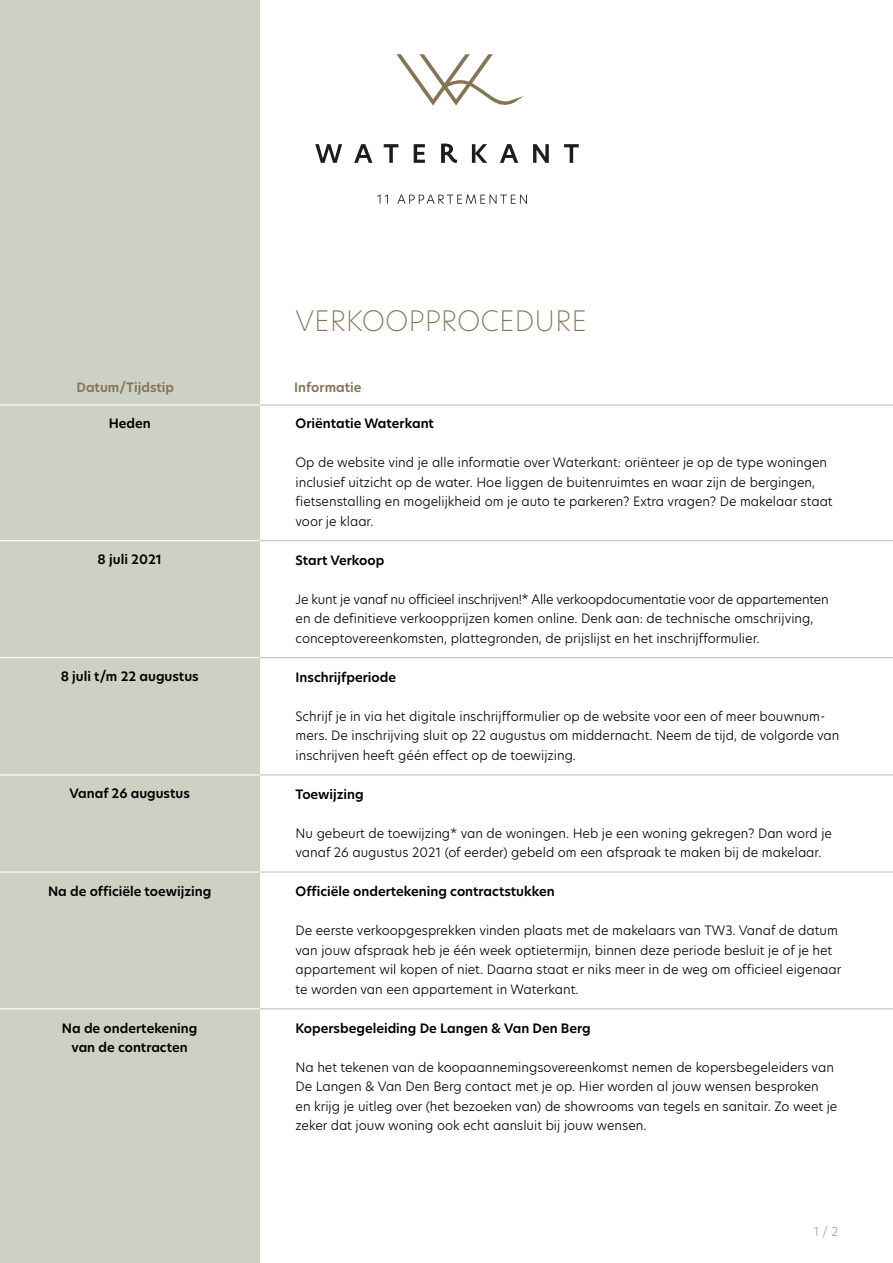
<style>
.page{position:relative;width:893px;height:1263px;background:#fff}
.page>*{position:absolute;margin:0;border:0;box-sizing:border-box;transform-origin:0 0}
.t1{font:200 27.75px "Hero New";color:#847554}
.t2{font:300 12.75px/19.5px "Hero New";color:#000}
.t3{font:600 12.75px/19.5px "Hero New";color:#000;text-align:center}
.t4{font:600 12.75px "Hero New";color:#847554}
.t5{font:200 12px "Hero New";color:#847554}
</style>
<div class="page">
<div style="left:0;top:0;width:259px;height:1263px;background:#cdd1c4"></div>
<svg style="left:377px;top:195px;width:11px;height:9px"></svg>
<svg style="left:397px;top:195px;width:130px;height:9px"></svg>
<svg style="left:315px;top:144px;width:27px;height:19px"></svg>
<svg style="left:354px;top:144px;width:18px;height:19px"></svg>
<svg style="left:384px;top:144px;width:14px;height:19px"></svg>
<svg style="left:414px;top:144px;width:11px;height:19px"></svg>
<svg style="left:441px;top:144px;width:16px;height:19px"></svg>
<svg style="left:472px;top:144px;width:15px;height:19px"></svg>
<svg style="left:500px;top:144px;width:18px;height:19px"></svg>
<svg style="left:533px;top:144px;width:16px;height:19px"></svg>
<svg style="left:564px;top:144px;width:15px;height:19px"></svg>
<svg style="left:396px;top:54px;width:128px;height:52px"></svg>
<hr style="left:0;top:540px;width:884px;height:1px;background:#fff">
<hr style="left:0;top:657px;width:893px;height:1px;background:#fff">
<hr style="left:0;top:871px;width:893px;height:1px;background:#fff">
<hr style="left:0;top:1008px;width:893px;height:1px;background:#fff">
<hr style="left:0;top:774px;width:893px;height:1px;background:#fff">
<hr style="left:259px;top:404px;width:634px;height:2px;background:#c2c7b8">
<hr style="left:259px;top:540px;width:634px;height:1px;background:#c2c7b8">
<hr style="left:259px;top:657px;width:634px;height:1px;background:#c2c7b8">
<hr style="left:259px;top:774px;width:634px;height:1px;background:#c2c7b8">
<hr style="left:259px;top:871px;width:634px;height:1px;background:#c2c7b8">
<hr style="left:259px;top:1008px;width:634px;height:1px;background:#c2c7b8">
<hr style="left:0;top:404px;width:259px;height:2px;background:#fff">
<h1 class="t1" style="left:296px;top:301px;width:293px">VERKOOPPROCEDURE</h1>
<p class="t4" style="left:77px;top:379px;width:99px">Datum/Tijdstip</p>
<p class="t4" style="left:294px;top:379px;width:69px">Informatie</p>
<p class="t3" style="left:109px;top:413px;width:43px">Heden</p>
<p class="t3" style="left:296px;top:413px;width:140px">Oriëntatie Waterkant</p>
<p class="t2" style="left:296px;top:452px;width:539px">Op de website vind je alle informatie over Waterkant: oriënteer je op de type woningen inclusief uitzicht op de water. Hoe liggen de buitenruimtes en waar zijn de bergingen, fietsenstalling en mogelijkheid om je auto te parkeren? Extra vragen? De makelaar staat voor je klaar.</p>
<p class="t3" style="left:296px;top:550px;width:90px">Start Verkoop</p>
<p class="t2" style="left:296px;top:589px;width:535px">Je kunt je vanaf nu officieel inschrijven!* Alle verkoopdocumentatie voor de appartementen en de definitieve verkoopprijzen komen online. Denk aan: de technische omschrijving, conceptovereenkomsten, plattegronden, de prijslijst en het inschrijfformulier.</p>
<p class="t3" style="left:296px;top:667px;width:102px">Inschrijfperiode</p>
<p class="t2" style="left:296px;top:706px;width:545px">Schrijf je in via het digitale inschrijfformulier op de website voor een of meer bouwnum&shy;mers. De inschrijving sluit op 22 augustus om middernacht. Neem de tijd, de volgorde van inschrijven heeft géén effect op de toewijzing.</p>
<p class="t3" style="left:296px;top:784px;width:70px">Toewijzing</p>
<p class="t2" style="left:296px;top:823px;width:538px">Nu gebeurt de toewijzing* van de woningen. Heb je een woning gekregen? Dan word je vanaf 26 augustus 2021 (of eerder) gebeld om een afspraak te maken bij de makelaar.</p>
<p class="t3" style="left:296px;top:881px;width:261px">Officiële ondertekening contractstukken</p>
<p class="t2" style="left:296px;top:920px;width:547px">De eerste verkoopgesprekken vinden plaats met de makelaars van TW3. Vanaf de datum van jouw afspraak heb je één week optietermijn, binnen deze periode besluit je of je het appartement wil kopen of niet. Daarna staat er niks meer in de weg om officieel eigenaar te worden van een appartement in Waterkant.</p>
<p class="t3" style="left:296px;top:1018px;width:297px">Kopersbegeleiding De Langen &amp; Van Den Berg</p>
<p class="t2" style="left:296px;top:1057px;width:543px">Na het tekenen van de koopaannemingsovereenkomst nemen de kopersbegeleiders van De Langen &amp; Van Den Berg contact met je op. Hier worden al jouw wensen besproken<br>en krijg je uitleg over (het bezoeken van) de showrooms van tegels en sanitair. Zo weet je zeker dat jouw woning ook echt aansluit bij jouw wensen.</p>
<p class="t3" style="left:98px;top:550px;width:66px">8 juli 2021</p>
<p class="t3" style="left:61px;top:667px;width:139px">8 juli t/m 22 augustus</p>
<p class="t3" style="left:70px;top:784px;width:122px">Vanaf 26 augustus</p>
<p class="t3" style="left:48px;top:881px;width:165px">Na de officiële toewijzing</p>
<p class="t3" style="left:62px;top:1018px;width:137px">Na de ondertekening van de contracten</p>
<p class="t5" style="left:814px;top:1224px;width:26px">1 / 2</p>
</div>
